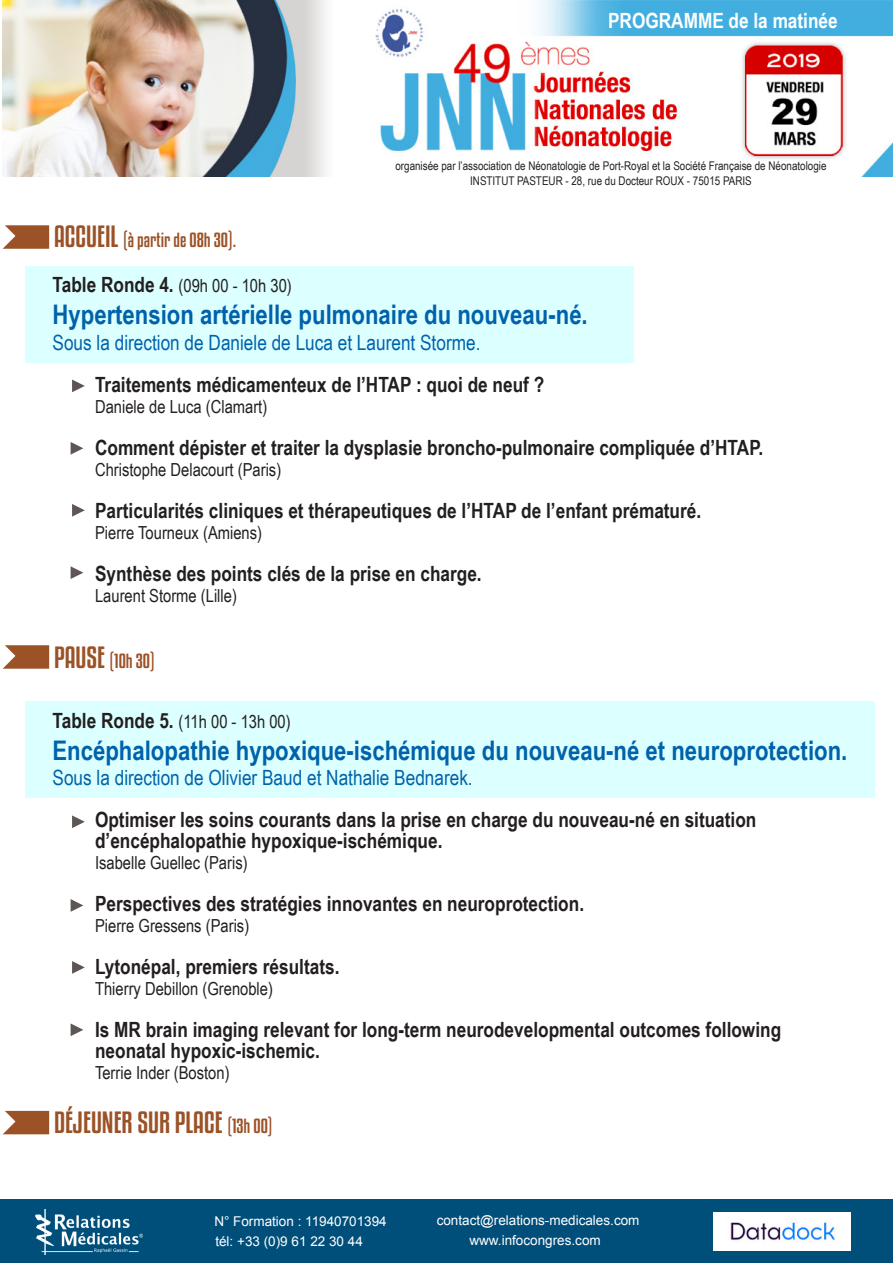
<style>
.page{position:relative;width:893px;height:1263px;background:#fff}
.page>*{position:absolute;margin:0;border:0;box-sizing:border-box;transform-origin:0 0}
.t1{font:700 27px "Arial Narrow";color:#0062ab}
.t2{font:27px "Kenyan Coffee Rg";color:#9b5227}
.t3{font:700 21px/21px "Arial Narrow";color:#231f20}
.t4{font:21px "Arial Narrow";color:#0062ab}
.t5{font:700 21px "Arial Narrow";color:#fff}
.t6{font:18px "Arial Narrow";color:#231f20}
.t7{font:18px "Kenyan Coffee Rg";color:#9b5227}
.t8{font:13.5px/19.6px "Arial";color:#fff}
.t9{font:12px "Arial Narrow";color:#231f20}
.s1{font-size:27px}
.s2{font-weight:700;font-size:21px}
.s3{font-size:18px}
</style>
<div class="page">
<img style="left:3px;top:0;width:890px;height:176px">
<div style="left:0;top:1199px;width:893px;height:64px;background:#004f7b"></div>
<img style="left:36px;top:1210px;width:106px;height:44px">
<img style="left:714px;top:1212px;width:136px;height:38px">
<div style="left:25px;top:701px;width:850px;height:96px;background:#dcffff"></div>
<div style="left:25px;top:266px;width:609px;height:97px;background:#dcffff"></div>
<svg style="left:72px;top:379px;width:13px;height:13px"></svg>
<svg style="left:71px;top:442px;width:12px;height:13px"></svg>
<svg style="left:72px;top:504px;width:13px;height:13px"></svg>
<svg style="left:71px;top:566px;width:12px;height:13px"></svg>
<svg style="left:72px;top:815px;width:13px;height:13px"></svg>
<svg style="left:71px;top:899px;width:12px;height:13px"></svg>
<svg style="left:72px;top:961px;width:13px;height:13px"></svg>
<svg style="left:71px;top:1023px;width:12px;height:13px"></svg>
<svg style="left:3px;top:225px;width:46px;height:24px"></svg>
<svg style="left:3px;top:1111px;width:46px;height:23px"></svg>
<svg style="left:3px;top:645px;width:46px;height:24px"></svg>
<p class="t5" style="left:608px;top:5px;width:231px">PROGRAMME de la matinée</p>
<p class="t7" style="left:54px;top:229px;width:184px"><span class="s1">ACCUEIL</span> (à partir de 08h 30).</p>
<p class="t9" style="left:395px;top:157px;width:433px">organisée par l’association de Néonatologie de Port-Royal et la Société Française de Néonatologie</p>
<p class="t9" style="left:470px;top:171px;width:283px">INSTITUT PASTEUR - 28, rue du Docteur ROUX - 75015 PARIS</p>
<p class="t6" style="left:53px;top:272px;width:241px"><span class="s2">Table Ronde 4.</span> (09h 00 - 10h 30)</p>
<p class="t1" style="left:53px;top:294px;width:537px">Hypertension artérielle pulmonaire du nouveau-né.</p>
<p class="t4" style="left:53px;top:327px;width:429px">Sous la direction de Daniele de Luca et Laurent Storme.</p>
<p class="t3" style="left:95px;top:373px;width:451px">Traitements médicamenteux de l’HTAP : quoi de neuf ?</p>
<p class="t6" style="left:95px;top:393px;width:174px">Daniele de Luca (Clamart)</p>
<p class="t3" style="left:95px;top:436px;width:670px">Comment dépister et traiter la dysplasie broncho-pulmonaire compliquée d’HTAP.</p>
<p class="t6" style="left:95px;top:456px;width:188px">Christophe Delacourt (Paris)</p>
<p class="t3" style="left:95px;top:499px;width:608px">Particularités cliniques et thérapeutiques de l’HTAP de l’enfant prématuré.</p>
<p class="t6" style="left:95px;top:519px;width:169px">Pierre Tourneux (Amiens)</p>
<p class="t3" style="left:95px;top:562px;width:388px">Synthèse des points clés de la prise en charge.</p>
<p class="t6" style="left:95px;top:582px;width:143px">Laurent Storme (Lille)</p>
<p class="t7" style="left:54px;top:650px;width:102px"><span class="s1">PAUSE</span> (10h 30)</p>
<p class="t6" style="left:53px;top:708px;width:240px"><span class="s2">Table Ronde 5.</span> (11h 00 - 13h 00)</p>
<p class="t1" style="left:53px;top:730px;width:796px">Encéphalopathie hypoxique-ischémique du nouveau-né et neuroprotection.</p>
<p class="t4" style="left:53px;top:762px;width:422px">Sous la direction de Olivier Baud et Nathalie Bednarek.</p>
<p class="t3" style="left:95px;top:808px;width:663px">Optimiser les soins courants dans la prise en charge du nouveau-né en situation d’encéphalopathie hypoxique-ischémique.</p>
<p class="t6" style="left:95px;top:850px;width:154px">Isabelle Guellec (Paris)</p>
<p class="t3" style="left:95px;top:892px;width:491px">Perspectives des stratégies innovantes en neuroprotection.</p>
<p class="t6" style="left:95px;top:913px;width:156px">Pierre Gressens (Paris)</p>
<p class="t3" style="left:95px;top:955px;width:246px">Lytonépal, premiers résultats.</p>
<p class="t6" style="left:95px;top:976px;width:179px">Thierry Debillon (Grenoble)</p>
<p class="t3" style="left:95px;top:1018px;width:688px">Is MR brain imaging relevant for long-term neurodevelopmental outcomes following neonatal hypoxic-ischemic.</p>
<p class="t6" style="left:95px;top:1060px;width:136px">Terrie Inder (Boston)</p>
<p class="t2" style="left:54px;top:1106px;width:220px">DÉJEUNER SUR PLACE <span class="s3">(13h 00)</span></p>
<p class="t8" style="left:214px;top:1212px;width:174px">N° Formation : 11940701394 tél: +33 (0)9 61 22 30 44</p>
<p class="t8" style="left:437px;top:1210px;width:204px">contact@relations-medicales.com</p>
<p class="t8" style="left:469px;top:1230px;width:133px">www.infocongres.com</p>
</div>
